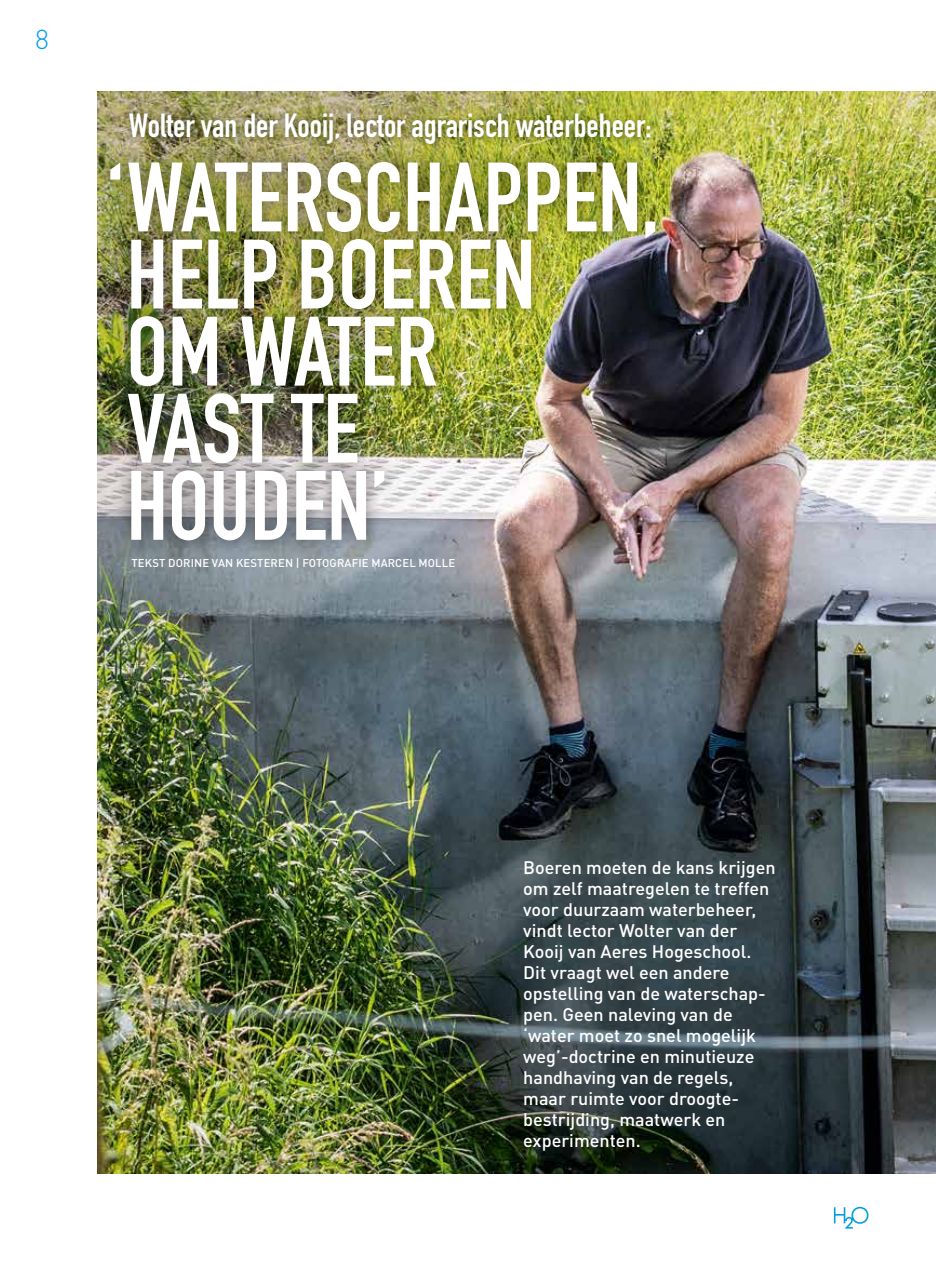
<style>
.page{position:relative;width:936px;height:1263px;background:#fff}
.page>*{position:absolute;margin:0;border:0;box-sizing:border-box;transform-origin:0 0}
.t1{font:96.75px/77.1px "DIN Engschrift";color:#fff}
.t2{font:33px "DIN Engschrift";color:#fff}
.t3{font:300 27px "DIN Pro";color:#009ee3}
.t4{font:500 18px/21px "DIN Pro";color:#fff}
.t5{font:500 11.25px "DIN Pro";letter-spacing:.01em;color:#fff}
</style>
<div class="page">
<svg style="left:833px;top:1207px;width:35px;height:21px"></svg>
<img style="left:98px;top:92px;width:837px;height:1082px">
<div style="left:122px;top:106px;width:535px;height:46px;background:#000;opacity:.48"></div>
<div style="left:113px;top:147px;width:557px;height:408px;background:#000;opacity:.48"></div>
<div style="left:95px;top:149px;width:41px;height:45px;background:#000;opacity:.48"></div>
<h3 class="t3" style="left:35px;top:18px;width:15px">8</h3>
<h2 class="t2" style="left:129px;top:106px;width:524px">Wolter van der Kooij, lector agrarisch waterbeheer:</h2>
<h1 class="t1" style="left:106px;top:160px;width:554px">‘WATERSCHAPPEN,<br>HELP BOEREN<br>OM WATER<br>VAST TE<br>HOUDEN’</h1>
<p class="t5" style="left:131px;top:553px;width:325px">TEKST DORINE VAN KESTEREN | FOTOGRAFIE MARCEL MOLLE</p>
<p class="t4" style="left:523px;top:855px;width:254px">Boeren moeten de kans krijgen om zelf maatregelen te treffen voor duurzaam waterbeheer, vindt lector Wolter van der<br>Kooij van Aeres Hogeschool.<br>Dit vraagt wel een andere opstelling van de waterschap&shy;pen. Geen naleving van de ‘water moet zo snel mogelijk weg’-doctrine en minutieuze handhaving van de regels, maar ruimte voor droogte&shy;bestrijding, maatwerk en experimenten.</p>
</div>
